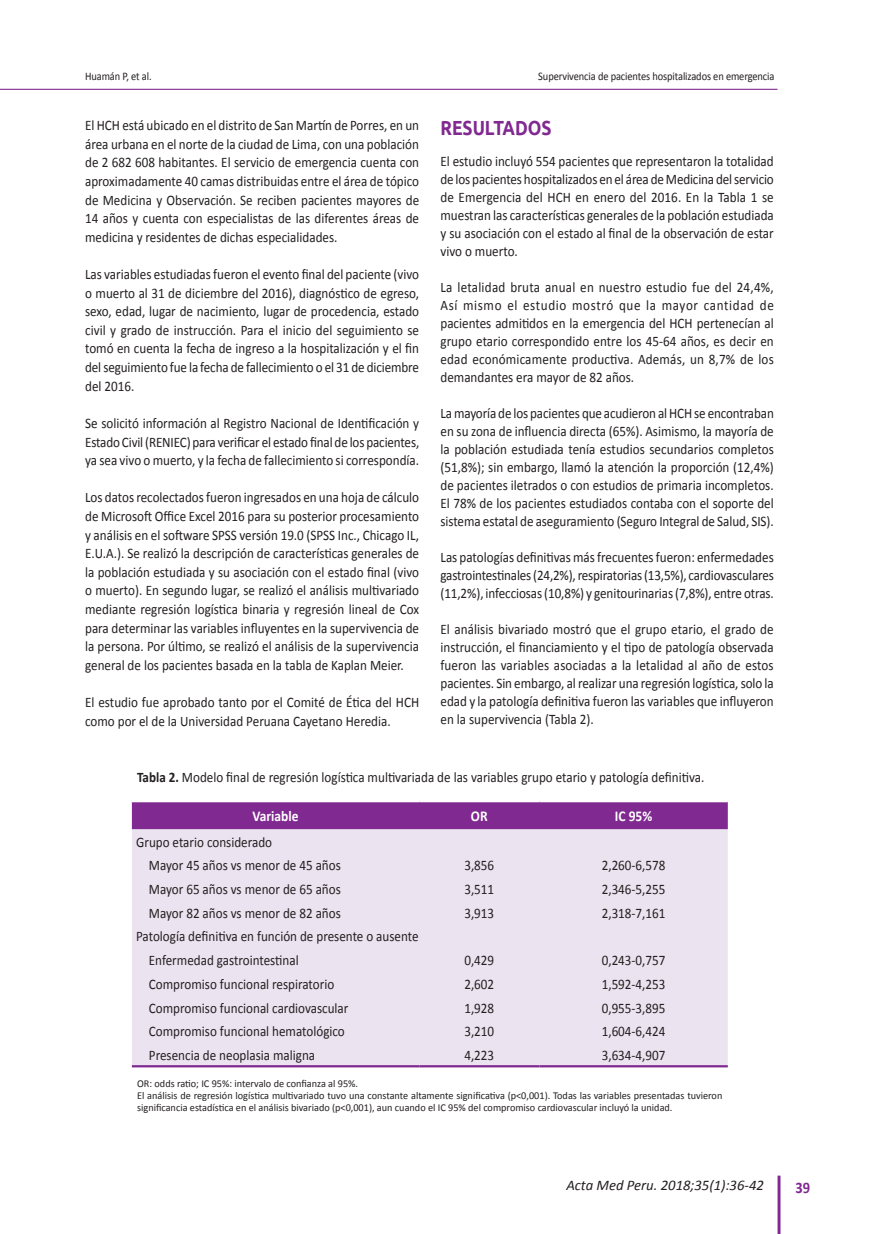
<style>
.page{position:relative;width:881px;height:1234px;background:#fff}
.page>*{position:absolute;margin:0;border:0;box-sizing:border-box;transform-origin:0 0}
._07_SUB{font:700 20.4px "Ubuntu";color:#802990;scale:.85 1}
.t1{font:700 16.05px "Calibri";color:#802990;scale:.9 1}
.CABECERA{font:700 15px "Calibri";color:#fff;scale:.9 1}
.t2{font:italic 14.7px "Calibri";color:#231f20}
._06_TEXTOS{font:14.55px/18.6px "Calibri";color:#231f20;text-align:justify;scale:.9 1}
.CELDA{font:14.55px "Calibri";color:#231f20;scale:.9 1}
.t3{font:11.55px "Calibri";letter-spacing:-.01em;color:#231f20;scale:.9 1}
._04_PIE{font:10.5px/12px "Calibri";color:#231f20}
.s1{font-weight:700}
</style>
<div class="page">
<hr style="left:777px;top:1175px;width:3px;height:58px;background:#802990">
<hr style="left:0;top:89px;width:777px;height:1px;background:#802990">
<div style="left:132px;top:802px;width:595px;height:27px;background:#802990"></div>
<div style="left:132px;top:829px;width:595px;height:235px;background:#ece3f0"></div>
<hr style="left:132px;top:1064px;width:287px;height:3px;background:#802990">
<hr style="left:419px;top:1064px;width:120px;height:3px;background:#802990">
<hr style="left:539px;top:1064px;width:188px;height:3px;background:#802990">
<p class="t3" style="left:85px;top:68px;width:75px">Huamán P, et al.</p>
<p class="_06_TEXTOS" style="left:85px;top:116px;width:372px">El HCH está ubicado en el distrito de San Martín de Porres, en un área urbana en el norte de la ciudad de Lima, con una población de 2 682 608 habitantes. El servicio de emergencia cuenta con aproximadamente 40 camas distribuidas entre el área de tópico de Medicina y Observación. Se reciben pacientes mayores de 14 años y cuenta con especialistas de las diferentes áreas de medicina y residentes de dichas especialidades.</p>
<p class="_06_TEXTOS" style="left:85px;top:265px;width:372px">Las variables estudiadas fueron el evento final del paciente (vivo o muerto al 31 de diciembre del 2016), diagnóstico de egreso, sexo, edad, lugar de nacimiento, lugar de procedencia, estado civil y grado de instrucción. Para el inicio del seguimiento se tomó en cuenta la fecha de ingreso a la hospitalización y el fin del seguimiento fue la fecha de fallecimiento o el 31 de diciembre del 2016.</p>
<p class="_06_TEXTOS" style="left:85px;top:413px;width:372px">Se solicitó información al Registro Nacional de Identificación y Estado Civil (RENIEC) para verificar el estado final de los pacientes, ya sea vivo o muerto, y la fecha de fallecimiento si correspondía.</p>
<p class="_06_TEXTOS" style="left:85px;top:488px;width:372px">Los datos recolectados fueron ingresados en una hoja de cálculo de Microsoft Office Excel 2016 para su posterior procesamiento y análisis en el software SPSS versión 19.0 (SPSS Inc., Chicago IL, E.U.A.). Se realizó la descripción de características generales de la población estudiada y su asociación con el estado final (vivo o muerto). En segundo lugar, se realizó el análisis multivariado mediante regresión logística binaria y regresión lineal de Cox para determinar las variables influyentes en la supervivencia de la persona. Por último, se realizó el análisis de la supervivencia general de los pacientes basada en la tabla de Kaplan Meier.</p>
<p class="_06_TEXTOS" style="left:85px;top:692px;width:372px">El estudio fue aprobado tanto por el Comité de Ética del HCH como por el de la Universidad Peruana Cayetano Heredia.</p>
<p class="t3" style="left:538px;top:68px;width:264px">Supervivencia de pacientes hospitalizados en emergencia</p>
<p class="_07_SUB" style="left:440px;top:114px;width:132px">RESULTADOS</p>
<p class="_06_TEXTOS" style="left:440px;top:152px;width:372px;line-height:18px">El estudio incluyó 554 pacientes que representaron la totalidad de los pacientes hospitalizados en el área de Medicina del servicio de Emergencia del HCH en enero del 2016. En la Tabla 1 se muestran las características generales de la población estudiada y su asociación con el estado al final de la observación de estar vivo o muerto.</p>
<p class="_06_TEXTOS" style="left:440px;top:278px;width:372px;line-height:18px">La letalidad bruta anual en nuestro estudio fue del 24,4%, Así mismo el estudio mostró que la mayor cantidad de pacientes admitidos en la emergencia del HCH pertenecían al grupo etario correspondido entre los 45-64 años, es decir en edad económicamente productiva. Además, un 8,7% de los demandantes era mayor de 82 años.</p>
<p class="_06_TEXTOS" style="left:440px;top:404px;width:372px;line-height:18px">La mayoría de los pacientes que acudieron al HCH se encontraban en su zona de influencia directa (65%). Asimismo, la mayoría de la población estudiada tenía estudios secundarios completos (51,8%); sin embargo, llamó la atención la proporción (12,4%) de pacientes iletrados o con estudios de primaria incompletos.<br>El 78% de los pacientes estudiados contaba con el soporte del sistema estatal de aseguramiento (Seguro Integral de Salud, SIS).</p>
<p class="_06_TEXTOS" style="left:440px;top:548px;width:372px;line-height:18px">Las patologías definitivas más frecuentes fueron: enfermedades gastrointestinales (24,2%), respiratorias (13,5%), cardiovasculares (11,2%), infecciosas (10,8%) y genitourinarias (7,8%), entre otras.</p>
<p class="_06_TEXTOS" style="left:440px;top:620px;width:372px;line-height:18px">El análisis bivariado mostró que el grupo etario, el grado de instrucción, el financiamiento y el tipo de patología observada fueron las variables asociadas a la letalidad al año de estos pacientes. Sin embargo, al realizar una regresión logística, solo la edad y la patología definitiva fueron las variables que influyeron en la supervivencia (Tabla 2).</p>
<p class="_06_TEXTOS" style="left:137px;top:768px;width:631px"><span class="s1">Tabla 2.</span> Modelo final de regresión logística multivariada de las variables grupo etario y patología definitiva.</p>
<p class="CABECERA" style="left:252px;top:806px;width:53px">Variable</p>
<p class="CABECERA" style="left:471px;top:806px;width:20px">OR</p>
<p class="CABECERA" style="left:614px;top:806px;width:43px">IC 95%</p>
<p class="CELDA" style="left:136px;top:832px;width:152px">Grupo etario considerado</p>
<p class="CELDA" style="left:149px;top:856px;width:215px">Mayor 45 años vs menor de 45 años</p>
<p class="CELDA" style="left:464px;top:856px;width:35px">3,856</p>
<p class="CELDA" style="left:601px;top:856px;width:72px">2,260-6,578</p>
<p class="CELDA" style="left:149px;top:879px;width:215px">Mayor 65 años vs menor de 65 años</p>
<p class="CELDA" style="left:464px;top:879px;width:35px">3,511</p>
<p class="CELDA" style="left:601px;top:879px;width:72px">2,346-5,255</p>
<p class="CELDA" style="left:149px;top:903px;width:215px">Mayor 82 años vs menor de 82 años</p>
<p class="CELDA" style="left:464px;top:903px;width:35px">3,913</p>
<p class="CELDA" style="left:601px;top:903px;width:72px">2,318-7,161</p>
<p class="CELDA" style="left:136px;top:927px;width:315px">Patología definitiva en función de presente o ausente</p>
<p class="CELDA" style="left:149px;top:950px;width:168px">Enfermedad gastrointestinal</p>
<p class="CELDA" style="left:464px;top:950px;width:35px">0,429</p>
<p class="CELDA" style="left:601px;top:950px;width:72px">0,243-0,757</p>
<p class="CELDA" style="left:149px;top:974px;width:207px">Compromiso funcional respiratorio</p>
<p class="CELDA" style="left:464px;top:974px;width:35px">2,602</p>
<p class="CELDA" style="left:601px;top:974px;width:72px">1,592-4,253</p>
<p class="CELDA" style="left:149px;top:998px;width:223px">Compromiso funcional cardiovascular</p>
<p class="CELDA" style="left:464px;top:998px;width:35px">1,928</p>
<p class="CELDA" style="left:601px;top:998px;width:72px">0,955-3,895</p>
<p class="CELDA" style="left:149px;top:1021px;width:219px">Compromiso funcional hematológico</p>
<p class="CELDA" style="left:464px;top:1021px;width:35px">3,210</p>
<p class="CELDA" style="left:601px;top:1021px;width:72px">1,604-6,424</p>
<p class="CELDA" style="left:149px;top:1045px;width:186px">Presencia de neoplasia maligna</p>
<p class="CELDA" style="left:464px;top:1045px;width:35px">4,223</p>
<p class="CELDA" style="left:601px;top:1045px;width:72px">3,634-4,907</p>
<p class="_04_PIE" style="left:137px;top:1077px;width:222px">OR: odds ratio; IC 95%: intervalo de confianza al 95%.</p>
<p class="_04_PIE" style="left:137px;top:1089px;width:586px">El análisis de regresión logística multivariado tuvo una constante altamente significativa (p&lt;0,001). Todas las variables presentadas tuvieron significancia estadística en el análisis bivariado (p&lt;0,001), aun cuando el IC 95% del compromiso cardiovascular incluyó la unidad.</p>
<p class="t2" style="left:566px;top:1175px;width:199px">Acta Med Peru. 2018;35(1):36-42</p>
<p class="t1" style="left:795px;top:1176px;width:18px">39</p>
</div>
